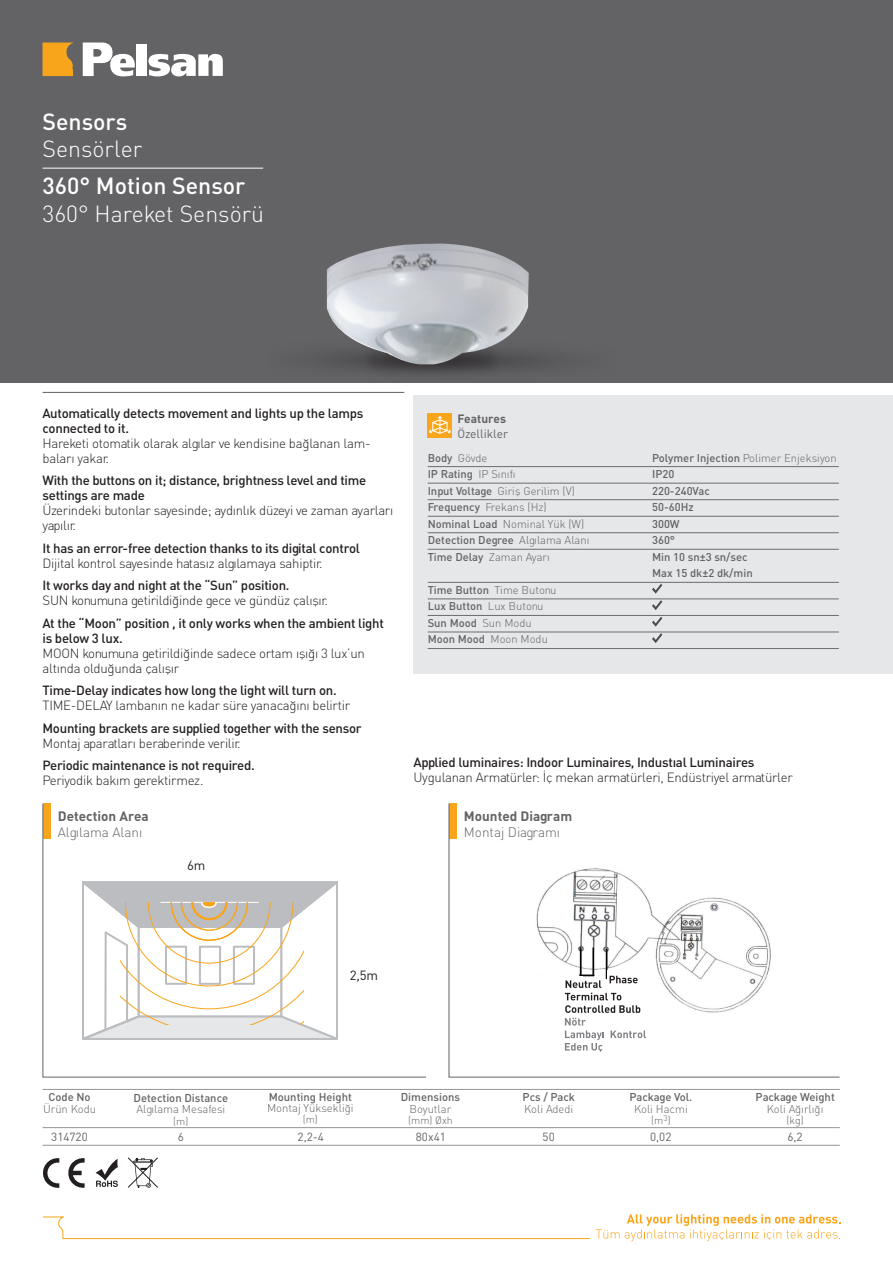
<style>
.page{position:relative;width:893px;height:1263px;background:#fff}
.page>*{position:absolute;margin:0;border:0;box-sizing:border-box;transform-origin:0 0}
.t1{font:23.1px "DINT Light Tr";color:#fff}
.t2{font:23.1px "DIN Medium Tr";color:#fff}
.t3{font:13.5px "DINT Bold Tr";color:#636366}
.t4{font:13.5px "DINT Light Tr";color:#636366}
.t5{font:13.2px/15px "DINT Light Tr";letter-spacing:-.02em;color:#231f20}
.t6{font:13.2px/15px "DIN Medium Tr";letter-spacing:-.02em;color:#231f20}
.t7{font:13.2px "DIN Tr";color:#231f20}
.t8{font:12px "DIN Tr";color:#636366}
.t9{font:12px "DINT Bold Tr";color:#636366}
.t10{font:11.7px "DIN Tr";color:#636366}
.t11{font:11.25px/16.5px "DIN Medium Tr";color:#636366}
.t12{font:11.25px "DINT Light Tr";color:#636366}
.t13{font:10.5px "DINT Light Tr";color:#636366}
.s1{font-family:"DIN Medium Tr"}
.s2{font-family:"DINT Light Tr"}
</style>
<div class="page">
<div style="left:0;top:0;width:893px;height:383px;background:#636366"></div>
<div style="left:137px;top:45px;width:10px;height:31px;background:#fff"></div>
<svg style="left:83px;top:43px;width:52px;height:34px"></svg>
<svg style="left:148px;top:54px;width:75px;height:23px"></svg>
<svg style="left:43px;top:43px;width:30px;height:33px"></svg>
<hr style="left:43px;top:168px;width:220px;height:1px;background:#fff">
<svg style="left:43px;top:1216px;width:547px;height:23px"></svg>
<svg style="left:596px;top:1229px;width:23px;height:9px"></svg>
<svg style="left:625px;top:1214px;width:216px;height:27px"></svg>
<hr style="left:43px;top:1089px;width:797px;height:1px;background:#939598">
<hr style="left:43px;top:1127px;width:797px;height:1px;background:#939598">
<hr style="left:43px;top:1145px;width:797px;height:1px;background:#939598">
<hr style="left:43px;top:392px;width:361px;height:1px;background:#636366">
<img style="left:269px;top:270px;width:240px;height:123px">
<svg style="left:42px;top:803px;width:384px;height:275px"></svg>
<svg style="left:448px;top:803px;width:392px;height:275px"></svg>
<div style="left:413px;top:395px;width:480px;height:279px;background:#e6e7e9"></div>
<div style="left:427px;top:413px;width:25px;height:25px;background:#f9a51b"></div>
<svg style="left:429px;top:416px;width:22px;height:18px"></svg>
<svg style="left:652px;top:584px;width:10px;height:10px"></svg>
<svg style="left:652px;top:600px;width:10px;height:10px"></svg>
<svg style="left:652px;top:617px;width:10px;height:10px"></svg>
<svg style="left:652px;top:633px;width:10px;height:10px"></svg>
<hr style="left:428px;top:466px;width:411px;height:1px;background:#6c6d70">
<hr style="left:428px;top:483px;width:411px;height:1px;background:#6c6d70">
<hr style="left:428px;top:582px;width:411px;height:1px;background:#6c6d70">
<hr style="left:428px;top:499px;width:411px;height:1px;background:#6c6d70">
<hr style="left:428px;top:599px;width:411px;height:1px;background:#6c6d70">
<hr style="left:428px;top:615px;width:411px;height:1px;background:#6c6d70">
<hr style="left:428px;top:632px;width:411px;height:1px;background:#6c6d70">
<hr style="left:428px;top:516px;width:411px;height:1px;background:#6c6d70">
<hr style="left:428px;top:648px;width:411px;height:1px;background:#6c6d70">
<hr style="left:428px;top:532px;width:411px;height:1px;background:#6c6d70">
<hr style="left:428px;top:549px;width:411px;height:1px;background:#6c6d70">
<svg style="left:68px;top:1158px;width:17px;height:30px"></svg>
<svg style="left:43px;top:1158px;width:16px;height:30px"></svg>
<svg style="left:96px;top:1159px;width:22px;height:28px"></svg>
<svg style="left:128px;top:1157px;width:30px;height:31px"></svg>
<img style="left:327px;top:243px;width:202px;height:121px">
<svg style="left:73px;top:878px;width:274px;height:164px"></svg>
<div style="left:705px;top:1012px;width:18px;height:12px;background:#fff"></div>
<img style="left:533px;top:858px;width:247px;height:156px">
<div style="left:607px;top:970px;width:20px;height:11px;background:#fff"></div>
<div style="left:524px;top:976px;width:59px;height:36px;background:#fff"></div>
<svg style="left:565px;top:976px;width:81px;height:76px"></svg>
<p class="t2" style="left:43px;top:106px;width:86px">Sensors</p>
<p class="t1" style="left:43px;top:135px;width:101px">Sensörler</p>
<p class="t2" style="left:43px;top:171px;width:204px">360° Motion Sensor</p>
<p class="t1" style="left:43px;top:199px;width:223px">360° Hareket Sensörü</p>
<p class="t6" style="left:43px;top:405px;width:322px">Automatically detects movement and lights up the lamps connected to it.</p>
<p class="t5" style="left:43px;top:435px;width:330px">Hareketi otomatik olarak algılar ve kendisine bağlanan lam&shy;baları yakar.</p>
<p class="t6" style="left:43px;top:473px;width:325px">With the buttons on it; distance, brightness level and time settings are made</p>
<p class="t5" style="left:43px;top:503px;width:352px">Üzerindeki butonlar sayesinde; aydınlık düzeyi ve zaman ayarları yapılır.</p>
<p class="t6" style="left:43px;top:540px;width:319px">It has an error-free detection thanks to its digital control</p>
<p class="t5" style="left:43px;top:555px;width:281px">Dijital kontrol sayesinde hatasız algılamaya sahiptir.</p>
<p class="t6" style="left:43px;top:578px;width:249px">It works day and night at the “Sun” position.</p>
<p class="t5" style="left:43px;top:593px;width:287px">SUN konumuna getirildiğinde gece ve gündüz çalışır.</p>
<p class="t6" style="left:43px;top:615px;width:343px">At the “Moon” position , it only works when the ambient light is below 3 lux.</p>
<p class="t5" style="left:43px;top:645px;width:324px">MOON konumuna getirildiğinde sadece ortam ışığı 3 lux’un altında olduğunda çalışır</p>
<p class="t6" style="left:43px;top:683px;width:296px">Time-Delay indicates how long the light will turn on.</p>
<p class="t5" style="left:43px;top:698px;width:309px">TIME-DELAY lambanın ne kadar süre yanacağını belirtir</p>
<p class="t6" style="left:43px;top:720px;width:321px">Mounting brackets are supplied together with the sensor</p>
<p class="t5" style="left:43px;top:735px;width:200px">Montaj aparatları beraberinde verilir.</p>
<p class="t6" style="left:43px;top:758px;width:214px">Periodic maintenance is not required.</p>
<p class="t5" style="left:43px;top:773px;width:162px">Periyodik bakım gerektirmez.</p>
<p class="t3" style="left:58px;top:807px;width:92px">Detection Area</p>
<p class="t4" style="left:58px;top:824px;width:86px">Algılama Alanı</p>
<p class="t7" style="left:187px;top:856px;width:20px">6m</p>
<p class="t9" style="left:457px;top:411px;width:50px">Features</p>
<p class="t8" style="left:457px;top:426px;width:52px">Özellikler</p>
<p class="t12" style="left:428px;top:451px;width:61px"><span class="s1">Body</span> Gövde</p>
<p class="t11" style="left:428px;top:465px;width:89px">IP Rating <span class="s2">IP Sınıfı</span></p>
<p class="t12" style="left:428px;top:484px;width:149px"><span class="s1">Input Voltage</span> Giriş Gerilim (V)</p>
<p class="t12" style="left:428px;top:500px;width:121px"><span class="s1">Frequency</span> Frekans (Hz)</p>
<p class="t12" style="left:428px;top:517px;width:158px"><span class="s1">Nominal Load</span> Nominal Yük (W)</p>
<p class="t11" style="left:428px;top:531px;width:163px">Detection Degree <span class="s2">Algılama Alanı</span></p>
<p class="t12" style="left:428px;top:550px;width:124px"><span class="s1">Time Delay</span> Zaman Ayarı</p>
<p class="t11" style="left:428px;top:581px;width:130px">Time Button <span class="s2">Time Butonu</span></p>
<p class="t11" style="left:428px;top:597px;width:117px">Lux Button <span class="s2">Lux Butonu</span></p>
<p class="t11" style="left:428px;top:614px;width:106px">Sun Mood <span class="s2">Sun Modu</span></p>
<p class="t11" style="left:428px;top:630px;width:122px">Moon Mood <span class="s2">Moon Modu</span></p>
<p class="t12" style="left:652px;top:451px;width:186px"><span class="s1">Polymer Injection</span> Polimer Enjeksiyon</p>
<p class="t11" style="left:652px;top:465px;width:24px">IP20</p>
<p class="t11" style="left:652px;top:482px;width:59px">220-240Vac</p>
<p class="t11" style="left:652px;top:498px;width:43px">50-60Hz</p>
<p class="t11" style="left:652px;top:515px;width:29px">300W</p>
<p class="t11" style="left:652px;top:531px;width:25px">360°</p>
<p class="t11" style="left:652px;top:548px;width:102px">Min 10 sn±3 sn/sec<br>Max 15 dk±2 dk/min</p>
<p class="t6" style="left:413px;top:754px;width:342px">Applied luminaires: Indoor Luminaires, Industıal Luminaires</p>
<p class="t5" style="left:413px;top:769px;width:381px">Uygulanan Armatürler: İç mekan armatürleri, Endüstriyel armatürler</p>
<p class="t3" style="left:464px;top:807px;width:110px">Mounted Diagram</p>
<p class="t4" style="left:464px;top:824px;width:98px">Montaj Diagramı</p>
<p class="t7" style="left:350px;top:967px;width:30px">2,5m</p>
<p class="t11" style="left:48px;top:1089px;width:44px">Code No</p>
<p class="t12" style="left:43px;top:1101px;width:55px">Ürün Kodu</p>
<p class="t11" style="left:134px;top:1089px;width:96px">Detection Distance</p>
<p class="t12" style="left:136px;top:1102px;width:91px">Algılama Mesafesi</p>
<p class="t13" style="left:173px;top:1114px;width:17px">(m)</p>
<p class="t11" style="left:269px;top:1088px;width:85px">Mounting Height</p>
<p class="t12" style="left:267px;top:1101px;width:88px">Montaj Yüksekliği</p>
<p class="t13" style="left:303px;top:1113px;width:17px">(m)</p>
<p class="t11" style="left:401px;top:1089px;width:61px">Dimensions</p>
<p class="t12" style="left:410px;top:1101px;width:43px">Boyutlar</p>
<p class="t13" style="left:408px;top:1113px;width:46px">(mm) Øxh</p>
<p class="t11" style="left:523px;top:1089px;width:54px">Pcs / Pack</p>
<p class="t12" style="left:524px;top:1101px;width:51px">Koli Adedi</p>
<p class="t11" style="left:629px;top:1089px;width:64px">Package Vol.</p>
<p class="t12" style="left:634px;top:1101px;width:55px">Koli Hacmi</p>
<p class="t13" style="left:651px;top:1113px;width:21px">(m<sup>3</sup>)</p>
<p class="t11" style="left:756px;top:1089px;width:81px">Package Weight</p>
<p class="t12" style="left:767px;top:1101px;width:58px">Koli Ağırlığı</p>
<p class="t13" style="left:787px;top:1113px;width:19px">(kg)</p>
<p class="t10" style="left:51px;top:1129px;width:38px">314720</p>
<p class="t10" style="left:178px;top:1129px;width:8px">6</p>
<p class="t10" style="left:298px;top:1129px;width:28px">2,2-4</p>
<p class="t10" style="left:416px;top:1129px;width:32px">80x41</p>
<p class="t10" style="left:543px;top:1129px;width:14px">50</p>
<p class="t10" style="left:650px;top:1129px;width:23px">0,02</p>
<p class="t10" style="left:787px;top:1129px;width:17px">6,2</p>
</div>
